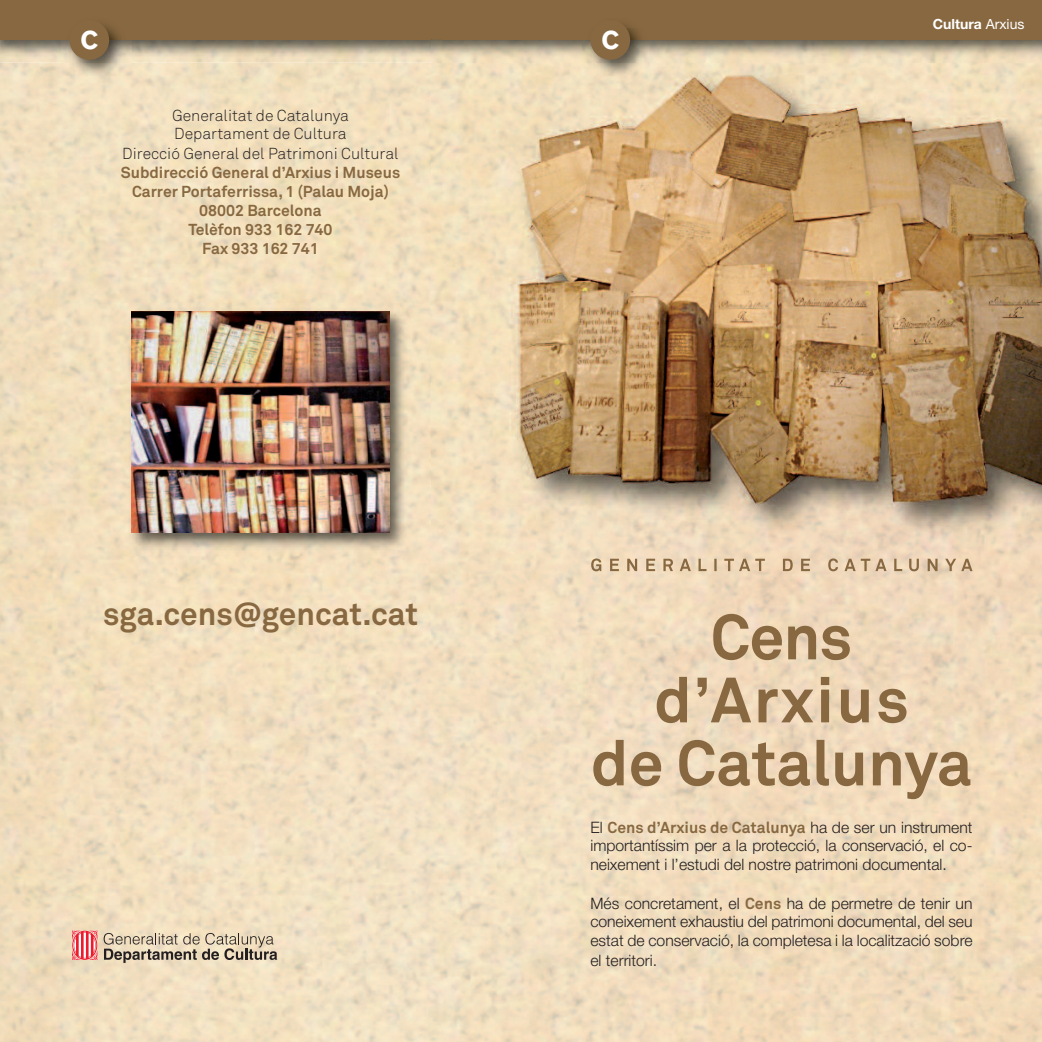
<style>
.page{position:relative;width:1042px;height:1042px;background:#fff}
.page>*{position:absolute;margin:0;border:0;box-sizing:border-box;transform-origin:0 0}
.t1{font:700 63px/63px "Akkurat";color:#876841;text-align:center}
.t2{font:700 31.5px "Akkurat";color:#876841}
.t3{font:900 25.38px "Akzidenz Grotesk";color:#fff}
.t4{font:300 15.75px/18.9px "Helvetica Neue";color:#231f20}
.t5{font:700 15.75px/18.9px "Akkurat";color:#876841;text-align:center}
.t6{font:300 15.75px/19.4px "Akkurat";color:#231f20;text-align:center}
.t7{font:700 14px "Helvetica Neue";color:#fff}
.s1{font-weight:400}
.s2{font-family:"Helvetica Neue";font-weight:300;color:#231f20}
.s3{font-family:"Akkurat";font-weight:700;color:#876841}
</style>
<div class="page">
<img style="left:0;top:40px;width:1042px;height:1002px">
<div style="left:0;top:0;width:1042px;height:40px;background:#876841"></div>
<img style="left:432px;top:40px;width:10px;height:594px">
<img style="left:442px;top:63px;width:600px;height:571px">
<img style="left:713px;top:614px;width:137px;height:20px">
<img style="left:653px;top:40px;width:389px;height:23px">
<img style="left:591px;top:558px;width:381px;height:13px">
<img style="left:442px;top:40px;width:141px;height:23px">
<img style="left:124px;top:303px;width:287px;height:252px">
<img style="left:132px;top:311px;width:257px;height:221px">
<img style="left:583px;top:24px;width:70px;height:58px">
<div style="left:590px;top:20px;width:40px;height:40px;background:#876841;border-radius:50%"></div>
<img style="left:62px;top:24px;width:70px;height:58px">
<div style="left:69px;top:20px;width:40px;height:40px;background:#876841;border-radius:50%"></div>
<svg style="left:72px;top:930px;width:26px;height:30px"></svg>
<svg style="left:104px;top:933px;width:173px;height:30px;background:#beb09a"></svg>
<h3 class="t3" style="left:80px;top:31px;width:19px">C</h3>
<h3 class="t3" style="left:601px;top:31px;width:19px">C</h3>
<p class="t6" style="left:122px;top:107px;width:278px">Generalitat de Catalunya<br>Departament de Cultura<br>Direcció General del Patrimoni Cultural</p>
<p class="t5" style="left:121px;top:165px;width:281px">Subdirecció General d’Arxius i Museus<br>Carrer Portaferrissa, 1 (Palau Moja)<br>08002 Barcelona<br>Telèfon 933 162 740<br>Fax 933 162 741</p>
<p class="t7" style="left:933px;top:19px;width:93px">Cultura <span class="s1">Arxius</span></p>
<h2 class="t2" style="left:103px;top:603px;width:316px">sga.cens@gencat.cat</h2>
<h1 class="t1" style="left:591px;top:612px;width:383px">Cens d’Arxius<br>de Catalunya</h1>
<p class="t5" style="left:590px;top:820px;width:383px"><span class="s2">El</span> Cens d’Arxius de Catalunya <span class="s2">ha de ser un instrument</span></p>
<p class="t4" style="left:590px;top:837px;width:383px">importantíssim per a la protecció, la conservació, el co&shy;neixement i l’estudi del nostre patrimoni documental.</p>
<p class="t4" style="left:590px;top:895px;width:383px;text-align:justify">Més concretament, el <span class="s3">Cens</span> ha de permetre de tenir un coneixement exhaustiu del patrimoni documental, del seu estat de conservació, la completesa i la localització sobre el territori.</p>
</div>
